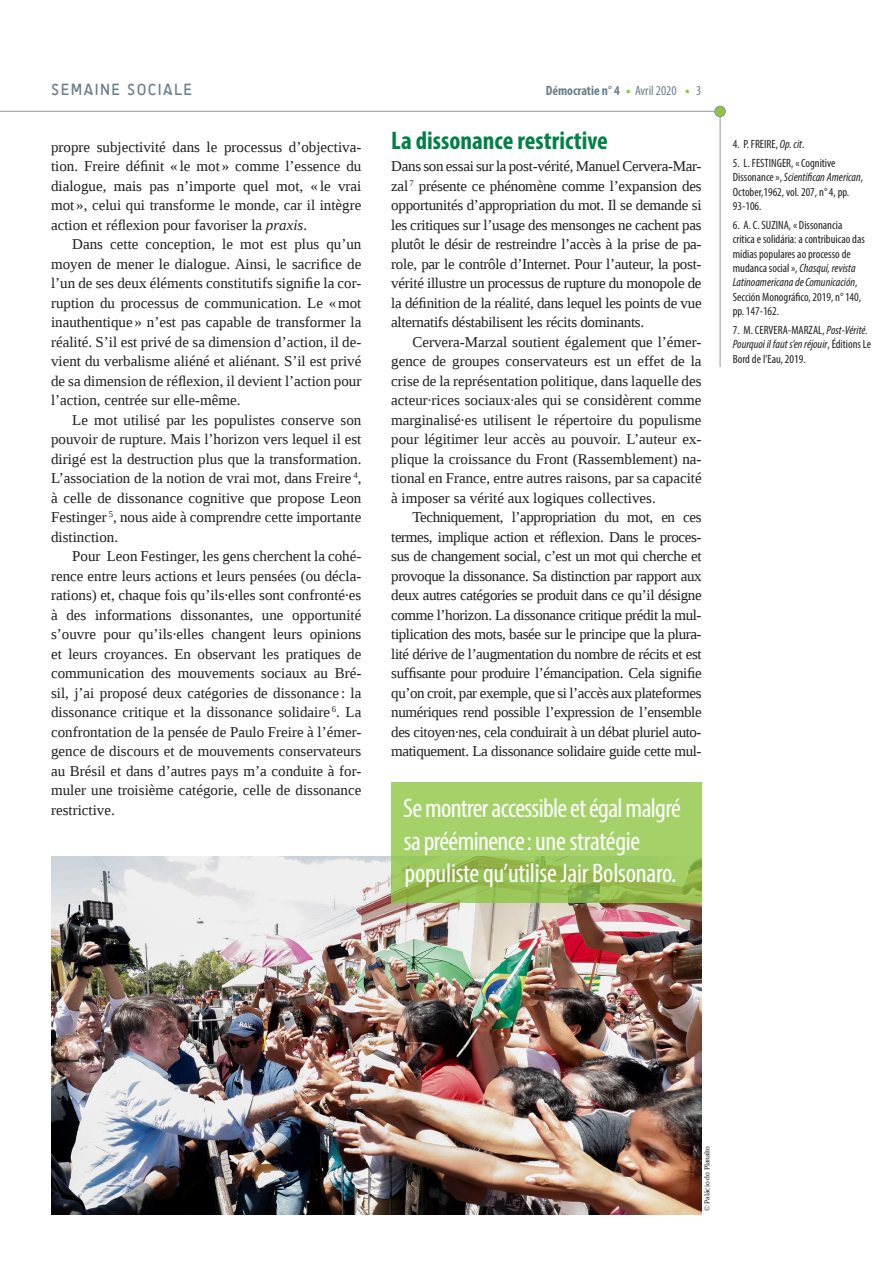
<style>
.page{position:relative;width:893px;height:1263px;background:#fff}
.page>*{position:absolute;margin:0;border:0;box-sizing:border-box;transform-origin:0 0}
.t1{font:condensed 27px/32.4px "Myriad Pro";letter-spacing:-.02em;color:#fff}
._1erSOUSTITRE{font:700 condensed 25.5px "Myriad Pro";color:#008146}
.t2{font:16.5px "Sci Fly Sans";letter-spacing:.085em;color:#697f8a}
.txt_courant_2{font:15px/19.5px "Liberation Serif";color:#231f20;text-align:justify}
.txt_courant_2__ss_r{font:15px/19.5px "Liberation Serif";letter-spacing:-.01em;color:#231f20;text-align:justify}
.t3{font:700 condensed 13.5px "Myriad Pro";color:#697f8a}
.note_de_bas_de_pag{font:condensed 12px/14.4px "Myriad Pro";color:#231f20}
.txt_courant_2-2{font:7.5px "Liberation Serif";color:#231f20}
.s1{font-stretch:normal;color:#8bc63e}
.s2{font-weight:400}
.s3{font-style:italic}
</style>
<div class="page">
<hr style="left:0;top:111px;width:719px;height:1px;background:#939598">
<hr style="left:720px;top:112px;width:1px;height:255px;background:#939598">
<div style="left:715px;top:106px;width:10px;height:11px;background:#8bc63e;border-radius:50%"></div>
<div style="left:714px;top:106px;width:12px;height:11px;border:1px solid #939598;border-radius:50%"></div>
<img style="left:51px;top:857px;width:650px;height:357px">
<svg style="left:391px;top:782px;width:311px;height:120px;background:#9eca61"></svg>
<p class="t2" style="left:51px;top:80px;width:143px">SEMAINE SOCIALE</p>
<p class="t3" style="left:546px;top:82px;width:157px">Démocratie n° 4 <span class="s1">•</span> <span class="s2">Avril 2020</span> <span class="s1">•</span> <span class="s2">3</span></p>
<p class="txt_courant_2__ss_r" style="left:51px;top:137px;width:312px">propre subjectivité dans le processus d’objectiva&shy;tion. Freire définit « le mot » comme l’essence du dialogue, mais pas n’importe quel mot, «le vrai mot», celui qui transforme le monde, car il intègre action et réflexion pour favoriser la <span class="s3">praxis</span>.</p>
<p class="txt_courant_2" style="left:51px;top:234px;width:312px;text-indent:21px">Dans cette conception, le mot est plus qu’un moyen de mener le dialogue. Ainsi, le sacrifice de l’un de ses deux éléments constitutifs signifie la cor&shy;ruption du processus de communication. Le «mot inauthentique» n’est pas capable de transformer la réalité. S’il est privé de sa dimension d’action, il de&shy;vient du verbalisme aliéné et aliénant. S’il est privé de sa dimension de réflexion, il devient l’action pour l’action, centrée sur elle-même.</p>
<p class="txt_courant_2" style="left:51px;top:410px;width:312px;text-indent:21px">Le mot utilisé par les populistes conserve son pouvoir de rupture. Mais l’horizon vers lequel il est dirigé est la destruction plus que la transformation.<br>L’association de la notion de vrai mot, dans Freire <sup>4</sup>, à celle de dissonance cognitive que propose Leon Festinger <sup>5</sup>, nous aide à comprendre cette importante distinction.</p>
<p class="txt_courant_2" style="left:51px;top:546px;width:312px;text-indent:21px">Pour Leon Festinger, les gens cherchent la cohé&shy;rence entre leurs actions et leurs pensées (ou décla&shy;rations) et, chaque fois qu’ils·elles sont confronté·es à des informations dissonantes, une opportunité s’ouvre pour qu’ils·elles changent leurs opinions et leurs croyances. En observant les pratiques de communication des mouvements sociaux au Bré&shy;sil, j’ai proposé deux catégories de dissonance : la dissonance critique et la dissonance solidaire <sup>6</sup>. La confrontation de la pensée de Paulo Freire à l’émer&shy;gence de discours et de mouvements conservateurs au Brésil et dans d’autres pays m’a conduite à for&shy;muler une troisième catégorie, celle de dissonance restrictive.</p>
<p class="_1erSOUSTITRE" style="left:391px;top:124px;width:218px">La dissonance restrictive</p>
<p class="txt_courant_2__ss_r" style="left:391px;top:156px;width:312px">Dans son essai sur la post-vérité, Manuel Cervera-Mar&shy;zal <sup>7</sup> présente ce phénomène comme l’expansion des opportunités d’appropriation du mot. Il se demande si les critiques sur l’usage des mensonges ne cachent pas plutôt le désir de restreindre l’accès à la prise de pa&shy;role, par le contrôle d’Internet. Pour l’auteur, la post&shy;vérité illustre un processus de rupture du monopole de la définition de la réalité, dans lequel les points de vue alternatifs déstabilisent les récits dominants.</p>
<p class="txt_courant_2" style="left:391px;top:332px;width:312px;text-indent:21px">Cervera-Marzal soutient également que l’émer&shy;gence de groupes conservateurs est un effet de la crise de la représentation politique, dans laquelle des acteur·rices sociaux·ales qui se considèrent comme marginalisé·es utilisent le répertoire du populisme pour légitimer leur accès au pouvoir. L’auteur ex&shy;plique la croissance du Front (Rassemblement) na&shy;tional en France, entre autres raisons, par sa capacité à imposer sa vérité aux logiques collectives.</p>
<p class="txt_courant_2" style="left:391px;top:507px;width:312px;text-indent:21px">Techniquement, l’appropriation du mot, en ces termes, implique action et réflexion. Dans le proces&shy;sus de changement social, c’est un mot qui cherche et provoque la dissonance. Sa distinction par rapport aux deux autres catégories se produit dans ce qu’il désigne comme l’horizon. La dissonance critique prédit la mul&shy;tiplication des mots, basée sur le principe que la plura&shy;lité dérive de l’augmentation du nombre de récits et est suffisante pour produire l’émancipation. Cela signifie qu’on croit, par exemple, que si l’accès aux plateformes numériques rend possible l’expression de l’ensemble des citoyen·nes, cela conduirait à un débat pluriel auto&shy;matiquement. La dissonance solidaire guide cette mul-</p>
<p class="t1" style="left:403px;top:792px;width:279px">Se montrer accessible et égal malgré sa prééminence: une stratégie populiste qu’utilise Jair Bolsonaro.</p>
<p class="note_de_bas_de_pag" style="left:733px;top:137px;width:73px">4. P. FREIRE, <span class="s3">Op. cit</span>.</p>
<p class="note_de_bas_de_pag" style="left:733px;top:156px;width:132px">5. L. FESTINGER, «Cognitive<br>Dissonance», <span class="s3">Scientifican American</span>,<br>October,1962, vol. 207, n°4, pp.<br>93-106.</p>
<p class="note_de_bas_de_pag" style="left:733px;top:217px;width:134px">6. A. C. SUZINA, « Dissonancia critica e solidária: a contribuicao das mídias populares ao processo de mudanca social», <span class="s3">Chasquí, revista<br>Latinoamericana de Comunicación</span>,<br>Sección Monográfico, 2019, n°140, pp.147-162.</p>
<p class="note_de_bas_de_pag" style="left:733px;top:322px;width:140px">7. M. CERVERA-MARZAL, <span class="s3">Post-Vérité.<br>Pourquoi il faut s’en réjouir</span>, Éditions Le<br>Bord de l’Eau, 2019.</p>
<p class="txt_courant_2-2" style="left:702px;top:1211px;width:67px;rotate:-90deg">© Palácio do Planalto</p>
</div>
